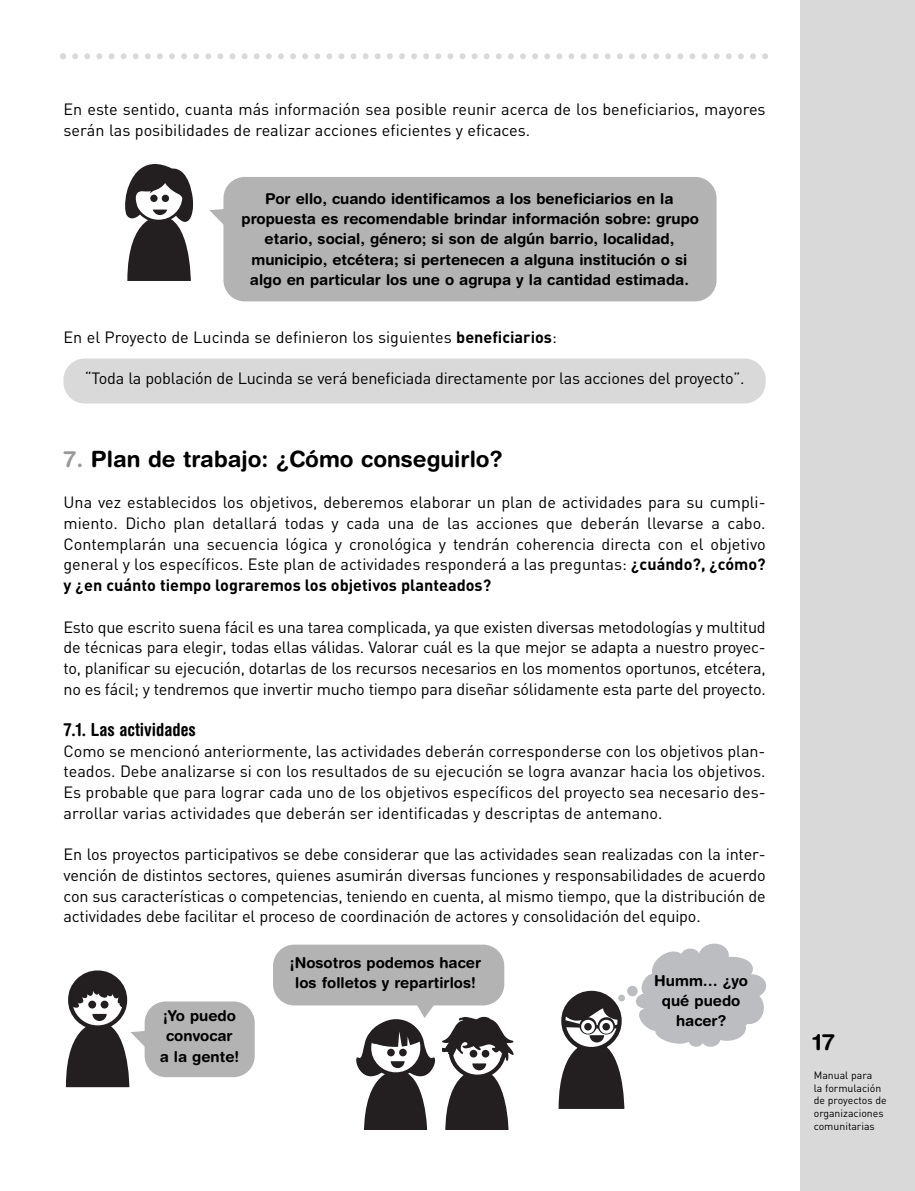
<style>
.page{position:relative;width:915px;height:1191px;background:#fff}
.page>*{position:absolute;margin:0;border:0;box-sizing:border-box;transform-origin:0 0}
.t1{font:700 22.5px "Helvetica Rounded";color:#000}
.t2{font:700 condensed 18px "Helvetica Rounded";color:#000}
.t3{font:16.2px/20.7px "DIN";color:#000;text-align:justify}
.t4{font:700 15px/20.2px "Helvetica Rounded";color:#000;text-align:center}
.t5{font:10.5px/12.6px "DIN";color:#000}
.s1{font-weight:700}
.s2{color:#999}
</style>
<div class="page">
<div style="left:63px;top:358px;width:702px;height:45px;background:#d9d9d9;border-radius:21px"></div>
<div style="left:799px;top:1px;width:115px;height:1190px;background:#d9d9d9"></div>
<svg style="left:60px;top:53px;width:707px;height:6px"></svg>
<svg style="left:125px;top:164px;width:68px;height:117px"></svg>
<div style="left:150px;top:195px;width:7px;height:7px;background:#231f20;border-radius:50%"></div>
<div style="left:162px;top:195px;width:7px;height:7px;background:#231f20;border-radius:50%"></div>
<div style="left:223px;top:177px;width:493px;height:124px;background:#b3b3b3;border-radius:21px"></div>
<svg style="left:209px;top:209px;width:15px;height:16px"></svg>
<svg style="left:635px;top:943px;width:130px;height:104px"></svg>
<svg style="left:558px;top:990px;width:66px;height:119px"></svg>
<div style="left:627px;top:985px;width:10px;height:11px;background:#bbbdc0;border-radius:50%"></div>
<div style="left:618px;top:994px;width:6px;height:7px;background:#bbbdc0;border-radius:50%"></div>
<div style="left:144px;top:1001px;width:111px;height:76px;background:#b3b3b3;border-radius:21px"></div>
<div style="left:273px;top:944px;width:231px;height:61px;background:#b3b3b3;border-radius:21px"></div>
<svg style="left:66px;top:970px;width:80px;height:117px"></svg>
<svg style="left:356px;top:999px;width:157px;height:130px"></svg>
<p class="t3" style="left:63px;top:100px;width:703px">En este sentido, cuanta más información sea posible reunir acerca de los beneficiarios, mayores serán las posibilidades de realizar acciones eficientes y eficaces.</p>
<p class="t4" style="left:241px;top:190px;width:459px">Por ello, cuando identificamos a los beneficiarios en la propuesta es recomendable brindar información sobre: grupo etario, social, género; si son de algún barrio, localidad, municipio, etcétera; si pertenecen a alguna institución o si algo en particular los une o agrupa y la cantidad estimada.</p>
<p class="t3" style="left:63px;top:328px;width:494px">En el Proyecto de Lucinda se definieron los siguientes <span class="s1">beneficiarios</span>:</p>
<p class="t3" style="left:85px;top:370px;width:661px">“Toda la población de Lucinda se verá beneficiada directamente por las acciones del proyecto”.</p>
<h1 class="t1" style="left:63px;top:450px;width:440px"><span class="s2">7.</span> Plan de trabajo: ¿Cómo conseguirlo?</h1>
<p class="t3" style="left:63px;top:494px;width:703px">Una vez establecidos los objetivos, deberemos elaborar un plan de actividades para su cumpli&shy;miento. Dicho plan detallará todas y cada una de las acciones que deberán llevarse a cabo.<br>Contemplarán una secuencia lógica y cronológica y tendrán coherencia directa con el objetivo general y los específicos. Este plan de actividades responderá a las preguntas: <span class="s1">¿cuándo?, ¿cómo? y ¿en cuánto tiempo lograremos los objetivos planteados?</span></p>
<p class="t3" style="left:63px;top:618px;width:703px">Esto que escrito suena fácil es una tarea complicada, ya que existen diversas metodologías y multitud de técnicas para elegir, todas ellas válidas. Valorar cuál es la que mejor se adapta a nuestro proyec&shy;to, planificar su ejecución, dotarlas de los recursos necesarios en los momentos oportunos, etcétera, no es fácil; y tendremos que invertir mucho tiempo para diseñar sólidamente esta parte del proyecto.</p>
<p class="t2" style="left:63px;top:723px;width:134px">7.1. Las actividades</p>
<p class="t3" style="left:63px;top:742px;width:703px">Como se mencionó anteriormente, las actividades deberán corresponderse con los objetivos plan&shy;teados. Debe analizarse si con los resultados de su ejecución se logra avanzar hacia los objetivos.<br>Es probable que para lograr cada uno de los objetivos específicos del proyecto sea necesario des&shy;arrollar varias actividades que deberán ser identificadas y descriptas de antemano.</p>
<p class="t3" style="left:63px;top:846px;width:703px">En los proyectos participativos se debe considerar que las actividades sean realizadas con la inter&shy;vención de distintos sectores, quienes asumirán diversas funciones y responsabilidades de acuerdo con sus características o competencias, teniendo en cuenta, al mismo tiempo, que la distribución de actividades debe facilitar el proceso de coordinación de actores y consolidación del equipo.</p>
<p class="t4" style="left:160px;top:1007px;width:81px">¡Yo puedo convocar<br>a la gente!</p>
<p class="t4" style="left:290px;top:953px;width:193px">¡Nosotros podemos hacer los folletos y repartirlos!</p>
<p class="t4" style="left:654px;top:971px;width:95px">Humm… ¿yo qué puedo hacer?</p>
<h1 class="t1" style="left:812px;top:1033px;width:24px">17</h1>
<p class="t5" style="left:813px;top:1070px;width:75px">Manual para<br>la formulación de proyectos de organizaciones comunitarias</p>
</div>
